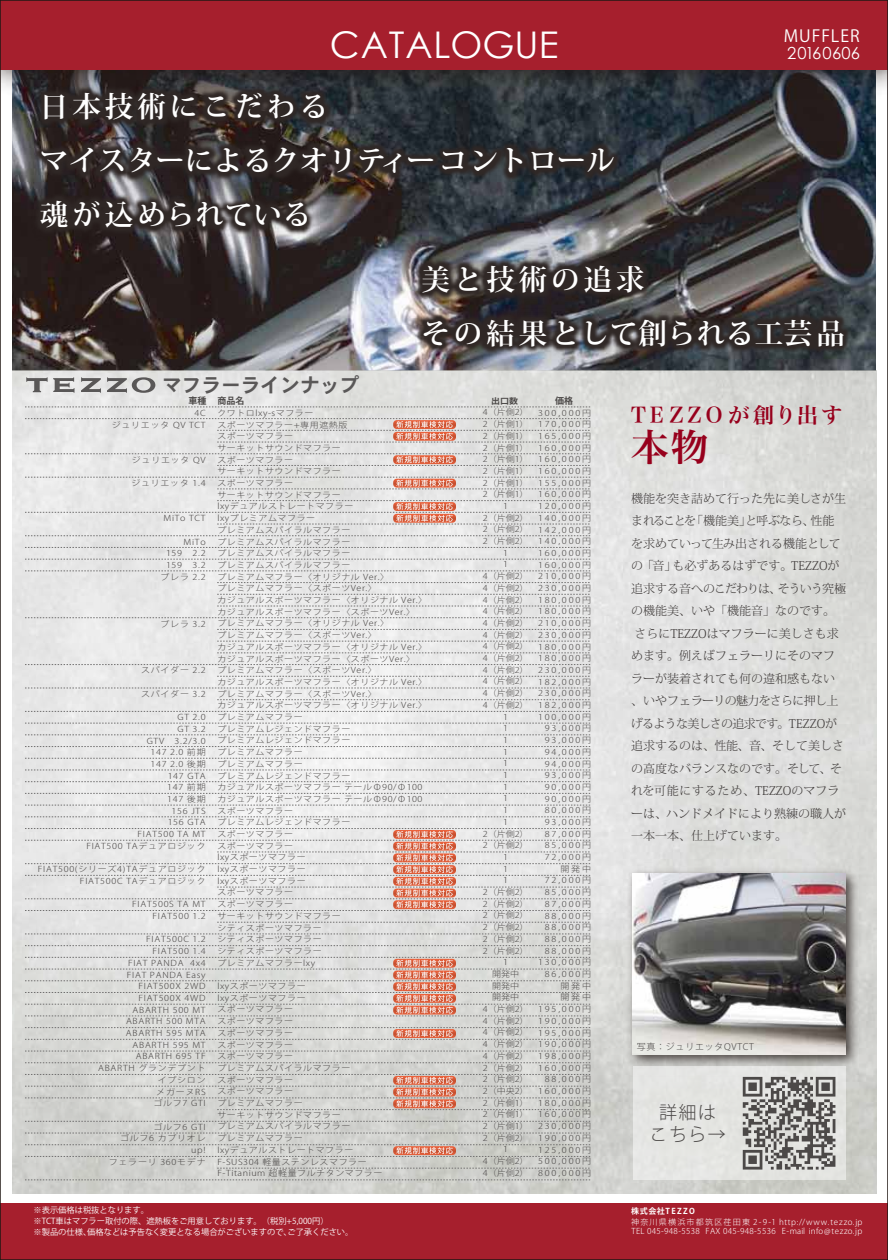
<style>
.page{position:relative;width:888px;height:1260px;background:#fff}
.page>*{position:absolute;margin:0;border:0;box-sizing:border-box;transform-origin:0 0}
.t1{font:37.5px "Hira Min Pro W6";color:#97001c}
.t2{font:36.75px "Century Gothic";letter-spacing:.015em;color:#fff}
.t3{font:700 28.5px/54px "Koz Min Pr 6 N";letter-spacing:.02em;color:#fff}
.t4{font:700 28.5px/54px "Koz Min Pr 6 N";letter-spacing:.14em;color:#fff}
.t5{font:21.3px "Hira Min Pro W6";letter-spacing:.18em;color:#97001c}
.t6{font:19.65px "DFHS Gothic Std W7";color:#595757}
.t7{font:300 18px/21.6px "Koz Go Pro";letter-spacing:.08em;color:#4c4948;text-align:center}
.t8{font:16.65px "Century Gothic";color:#fff}
.t9{font:16.65px "Koz Go Pro";letter-spacing:.06em;color:#fff}
.t10{font:300 12px/22.5px "Koz Min Pro";color:#3e3a39}
.t11{font:300 9px "Koz Go Pro";letter-spacing:.08em;color:#4c4948}
.t12{font:700 9px "Koz Go Pro";color:#4c4948}
.t13{font:8.25px "DFHS Mincho W3 WING 90 ms RKSJ H";color:#fff}
.t14{font:300 8.1px/11.7px "Koz Go Pro";letter-spacing:.06em;color:#4c4948;scale:1.11 1}
.t15{font:300 8.1px/11.7px "Koz Go Pro";letter-spacing:.2em;color:#4c4948;text-align:right;scale:1.11 1}
.t16{font:300 8.1px/11.7px "Koz Go Pro";letter-spacing:.08em;color:#4c4948;text-align:right;scale:1.11 1}
.t17{font:300 8.1px/11.7px "Koz Go Pro";color:#4c4948;text-align:center;scale:1.11 1}
.t18{font:300 8.1px/9.6px "Koz Go Pr 6 N";letter-spacing:.04em;color:#fff}
.t19{font:700 8.1px "Koz Go Pr 6 N";letter-spacing:.12em;color:#fff}
.t20{font:700 8.1px "Koz Go Pro";color:#4c4948;scale:1.11 1}
</style>
<div class="page">
<img style="left:12px;top:100px;width:864px;height:1093px">
<img style="left:618px;top:862px;width:259px;height:215px">
<img style="left:633px;top:874px;width:213px;height:180px">
<img style="left:3px;top:69px;width:882px;height:31px">
<svg style="left:25px;top:407px;width:566px;height:1px"></svg>
<svg style="left:25px;top:535px;width:566px;height:1px"></svg>
<svg style="left:25px;top:547px;width:566px;height:1px"></svg>
<svg style="left:25px;top:559px;width:566px;height:1px"></svg>
<svg style="left:25px;top:571px;width:566px;height:1px"></svg>
<svg style="left:217px;top:582px;width:374px;height:1px"></svg>
<svg style="left:217px;top:594px;width:374px;height:1px"></svg>
<svg style="left:217px;top:606px;width:374px;height:1px"></svg>
<svg style="left:25px;top:617px;width:566px;height:1px"></svg>
<svg style="left:217px;top:629px;width:374px;height:1px"></svg>
<svg style="left:217px;top:641px;width:374px;height:1px"></svg>
<svg style="left:217px;top:653px;width:374px;height:1px"></svg>
<svg style="left:25px;top:664px;width:566px;height:1px"></svg>
<svg style="left:217px;top:676px;width:374px;height:1px"></svg>
<svg style="left:25px;top:688px;width:566px;height:1px"></svg>
<svg style="left:217px;top:699px;width:374px;height:1px"></svg>
<svg style="left:25px;top:711px;width:566px;height:1px"></svg>
<svg style="left:25px;top:723px;width:566px;height:1px"></svg>
<svg style="left:25px;top:735px;width:566px;height:1px"></svg>
<svg style="left:25px;top:770px;width:566px;height:1px"></svg>
<svg style="left:25px;top:746px;width:566px;height:1px"></svg>
<svg style="left:25px;top:758px;width:566px;height:1px"></svg>
<svg style="left:25px;top:781px;width:566px;height:1px"></svg>
<svg style="left:25px;top:793px;width:566px;height:1px"></svg>
<svg style="left:25px;top:805px;width:566px;height:1px"></svg>
<svg style="left:25px;top:817px;width:566px;height:1px"></svg>
<svg style="left:217px;top:922px;width:374px;height:1px"></svg>
<svg style="left:25px;top:934px;width:566px;height:1px"></svg>
<svg style="left:25px;top:945px;width:566px;height:1px"></svg>
<svg style="left:25px;top:1051px;width:566px;height:1px"></svg>
<svg style="left:25px;top:1063px;width:566px;height:1px"></svg>
<svg style="left:25px;top:1121px;width:566px;height:1px"></svg>
<svg style="left:25px;top:1133px;width:566px;height:1px"></svg>
<svg style="left:217px;top:1168px;width:374px;height:1px"></svg>
<svg style="left:25px;top:1180px;width:566px;height:1px"></svg>
<svg style="left:25px;top:418px;width:566px;height:25px;background:#ddd6d3"></svg>
<svg style="left:25px;top:454px;width:566px;height:12px;background:#e0d8d6"></svg>
<svg style="left:25px;top:477px;width:566px;height:13px;background:#dfd8d5"></svg>
<svg style="left:25px;top:500px;width:566px;height:25px;background:#e0d8d6"></svg>
<svg style="left:25px;top:828px;width:566px;height:83px;background:#e2dbd8"></svg>
<svg style="left:25px;top:1027px;width:566px;height:13px;background:#d2cbc7"></svg>
<svg style="left:25px;top:957px;width:566px;height:60px;background:#d7d0cc"></svg>
<svg style="left:25px;top:1074px;width:566px;height:36px;background:#d0c9c4"></svg>
<svg style="left:25px;top:1144px;width:566px;height:13px;background:#cbc4bf"></svg>
<svg style="left:26px;top:377px;width:49px;height:16px"></svg>
<svg style="left:81px;top:377px;width:20px;height:16px"></svg>
<svg style="left:107px;top:377px;width:48px;height:16px"></svg>
<img style="left:32px;top:84px;width:590px;height:156px">
<img style="left:34px;top:87px;width:587px;height:153px">
<img style="left:412px;top:255px;width:441px;height:104px">
<img style="left:416px;top:260px;width:438px;height:99px">
<div style="left:633px;top:1067px;width:213px;height:113px;background:#e4e5e2"></div>
<div style="left:0;top:1203px;width:888px;height:57px;background:#a61f2d"></div>
<div style="left:0;top:0;width:888px;height:69px;background:#a61f2d"></div>
<svg style="left:743px;top:1077px;width:92px;height:93px"></svg>
<h2 class="t2" style="left:330px;top:19px;width:230px">CATALOGUE</h2>
<h3 class="t9" style="left:784px;top:25px;width:77px">MUFFLER</h3>
<h3 class="t8" style="left:787px;top:42px;width:74px">20160606</h3>
<h3 class="t3" style="left:40px;top:80px;width:577px">日本技術にこだわる<br>マイスターによるクオリティーコントロール魂が込められている</h3>
<h3 class="t4" style="left:421px;top:253px;width:425px">美と技術の追求<br>その結果として創られる工芸品</h3>
<h3 class="t6" style="left:162px;top:375px;width:199px">マフラーラインナップ</h3>
<p class="t12" style="left:188px;top:395px;width:57px">車種 商品名</p>
<p class="t12" style="left:555px;top:395px;width:19px">価格</p>
<p class="t20" style="left:491px;top:396px;width:26px">出口数</p>
<p class="t17" style="left:483px;top:407px;width:43px">4（片側2）<br>2（片側1）<br>2（片側1）<br>2（片側1）<br>2（片側1）<br>2（片側1）<br>2（片側1）<br>2（片側1）<br>1<br>2（片側2）<br>2（片側2）<br>2（片側2）<br>1<br>1<br>4（片側2）<br>4（片側2）<br>4（片側2）<br>4（片側2）<br>4（片側2）<br>4（片側2）<br>4（片側2）<br>4（片側2）<br>4（片側2）<br>4（片側2）<br>4（片側2）<br>4（片側2）<br>1<br>1<br>1<br>1<br>1<br>1<br>1<br>1<br>1<br>1<br>2（片側2）<br>2（片側2）<br>1<br>1<br>1<br>2（片側2）<br>2（片側2）<br>2（片側2）<br>2（片側2）<br>2（片側2）<br>2（片側2）<br>1<br>開発中<br>開発中<br>開発中<br>4（片側2）<br>4（片側2）<br>4（片側2）<br>4（片側2）<br>4（片側2）<br>2（片側2）<br>2（片側2）<br>2（中央2）<br>2（片側1）<br>2（片側1）<br>2（片側1）<br>2（片側2）<br>1<br>4（片側2）<br>4（片側2）</p>
<p class="t15" style="left:538px;top:407px;width:49px">300,000円<br>170,000円<br>165,000円<br>160,000円<br>160,000円<br>160,000円<br>155,000円<br>160,000円<br>120,000円<br>140,000円<br>142,000円<br>140,000円<br>160,000円<br>160,000円<br>210,000円<br>230,000円<br>180,000円<br>180,000円<br>210,000円<br>230,000円<br>180,000円<br>180,000円<br>230,000円<br>182,000円<br>230,000円<br>182,000円<br>100,000円<br>93,000円<br>93,000円<br>94,000円<br>94,000円<br>93,000円<br>90,000円<br>90,000円<br>80,000円<br>93,000円<br>87,000円<br>85,000円<br>72,000円開発中<br>72,000円<br>85,000円<br>87,000円<br>88,000円<br>88,000円<br>88,000円<br>88,000円<br>130,000円<br>86,000円開発中<br>開発中<br>195,000円<br>190,000円<br>195,000円<br>190,000円<br>198,000円<br>160,000円<br>88,000円<br>160,000円<br>180,000円<br>160,000円<br>230,000円<br>190,000円<br>125,000円<br>500,000円<br>800,000円</p>
<p class="t14" style="left:217px;top:407px;width:191px">クワトロlxy-sマフラー<br>スポーツマフラー+専用遮熱版<br>スポーツマフラー<br>サーキットサウンドマフラー<br>スポーツマフラー<br>サーキットサウンドマフラー<br>スポーツマフラー<br>サーキットサウンドマフラー<br>lxyデュアルストレートマフラー<br>lxyプレミアムマフラー<br>プレミアムスパイラルマフラー<br>プレミアムスパイラルマフラー　<br>プレミアムスパイラルマフラー<br>プレミアムスパイラルマフラー<br>プレミアムマフラー〈オリジナル Ver.〉<br>プレミアムマフラー〈スポーツVer.〉<br>カジュアルスポーツマフラー〈オリジナル Ver.〉カジュアルスポーツマフラー〈スポーツVer.〉<br>プレミアムマフラー〈オリジナル Ver.〉<br>プレミアムマフラー〈スポーツVer.〉<br>カジュアルスポーツマフラー〈オリジナル Ver.〉カジュアルスポーツマフラー〈スポーツVer.〉<br>プレミアムマフラー〈スポーツVer.〉<br>カジュアルスポーツマフラー〈オリジナル Ver.〉プレミアムマフラー〈スポーツVer.〉<br>カジュアルスポーツマフラー〈オリジナル Ver.〉プレミアムマフラー<br>プレミアムレジェンドマフラー<br>プレミアムレジェンドマフラー<br>プレミアムマフラー<br>プレミアムマフラー<br>プレミアムレジェンドマフラー<br>カジュアルスポーツマフラー テールΦ90/Φ100カジュアルスポーツマフラー テールΦ90/Φ100スポーツマフラー<br>プレミアムレジェンドマフラー<br>スポーツマフラー<br>スポーツマフラー<br>lxyスポーツマフラー<br>lxyスポーツマフラー<br>lxyスポーツマフラー<br>スポーツマフラー<br>スポーツマフラー<br>サーキットサウンドマフラー<br>シティスポーツマフラー<br>シティスポーツマフラー<br>シティスポーツマフラー<br>プレミアムマフラーlxy</p>
<p class="t14" style="left:217px;top:980px;width:150px">lxyスポーツマフラー<br>lxyスポーツマフラー<br>スポーツマフラー<br>スポーツマフラー<br>スポーツマフラー<br>スポーツマフラー<br>スポーツマフラー<br>プレミアムスパイラルマフラー<br>スポーツマフラー<br>スポーツマフラー<br>プレミアムマフラー<br>サーキットサウンドマフラー<br>プレミアムスパイラルマフラー<br>プレミアムマフラー<br>lxyデュアルストレートマフラー<br>F-SUS304 軽量ステンレスマフラー<br>F-Titanium 超軽量フルチタンマフラー</p>
<p class="t16" style="left:112px;top:407px;width:86px">4C<br>ジュリエッタ QV TCT</p>
<p class="t16" style="left:132px;top:454px;width:68px">ジュリエッタ QV</p>
<p class="t14" style="left:131px;top:477px;width:68px">ジュリエッタ 1.4</p>
<p class="t14" style="left:164px;top:513px;width:39px">MiTo TCT</p>
<p class="t16" style="left:161px;top:536px;width:42px">MiTo<br>159　2.2<br>159　3.2ブレラ 2.2</p>
<p class="t14" style="left:161px;top:618px;width:42px">ブレラ 3.2</p>
<p class="t14" style="left:141px;top:665px;width:60px">スパイダー 2.2</p>
<p class="t14" style="left:141px;top:688px;width:60px">スパイダー 3.2</p>
<p class="t16" style="left:86px;top:711px;width:109px">GT 2.0<br>GT 3.2<br>GTV　3.2/3.0<br>147 2.0 前期<br>147 2.0 後期<br>147 GTA<br>147 前期<br>147 後期<br>156 JTS<br>156 GTA<br>FIAT500 TA MT<br>FIAT500 TAデュアロジック</p>
<p class="t16" style="left:38px;top:863px;width:153px">FIAT500(シリーズ4)TAデュアロジック<br>FIAT500C TAデュアロジック</p>
<p class="t16" style="left:132px;top:899px;width:68px">FIAT500S TA MT<br>FIAT500 1.2</p>
<p class="t16" style="left:98px;top:934px;width:98px">FIAT500C 1.2<br>FIAT500 1.4<br>FIAT PANDA 4x4<br>FIAT PANDA Easy<br>FIAT500X 2WD<br>FIAT500X 4WD<br>ABARTH 500 MT<br>ABARTH 500 MTA<br>ABARTH 595 MTA<br>ABARTH 595 MT<br>ABARTH 695 TF<br>ABARTH グランデプントイプシロン<br>メガーヌRS<br>ゴルフ7 GTI</p>
<p class="t16" style="left:109px;top:1121px;width:89px">ゴルフ6 GTI<br>ゴルフ6 カブリオレup!<br>フェラーリ 360モデナ</p>
<p class="t13" style="left:34px;top:1206px;width:125px">※表示価格は税抜となります。　</p>
<p class="t13" style="left:34px;top:1228px;width:330px">※製品の仕様、価格などは予告なく変更となる場合がございますので、ご了承ください。　</p>
<p class="t13" style="left:34px;top:1217px;width:305px">※TCT車はマフラー取付の際、遮熱板をご用意しております。（税別+5,000円）　</p>
<h3 class="t5" style="left:631px;top:396px;width:213px">TEZZOが創り出す</h3>
<h1 class="t1" style="left:631px;top:414px;width:79px">本物</h1>
<p class="t10" style="left:631px;top:487px;width:217px">機能を突き詰めて行った先に美しさが生まれることを「機能美」と呼ぶなら、性能を求めていって生み出される機能としての「音」も必ずあるはずです。TEZZOが追求する音へのこだわりは、そういう究極の機能美、いや「機能音」なのです。さらにTEZZOはマフラーに美しさも求めます。例えばフェラーリにそのマフラーが装着されても何の違和感もない、いやフェラーリの魅力をさらに押し上げるような美しさの追求です。TEZZOが追求するのは、性能、音、そして美しさの高度なバランスなのです。そして、それを可能にするため、TEZZOのマフラーは、ハンドメイドにより熟練の職人が一本一本、仕上げています。</p>
<p class="t11" style="left:637px;top:1040px;width:119px">写真：ジュリエッタQVTCT</p>
<h3 class="t7" style="left:650px;top:1102px;width:78px">詳細はこちら→</h3>
<p class="t19" style="left:631px;top:1207px;width:65px">株式会社TEZZO</p>
<p class="t18" style="left:631px;top:1217px;width:233px">神奈川県横浜市都筑区荏田東 2-9-1 http://www.tezzo.jp<br>TEL 045-948-5538 FAX 045-948-5536 E-mail info@tezzo.jp</p>
</div>
